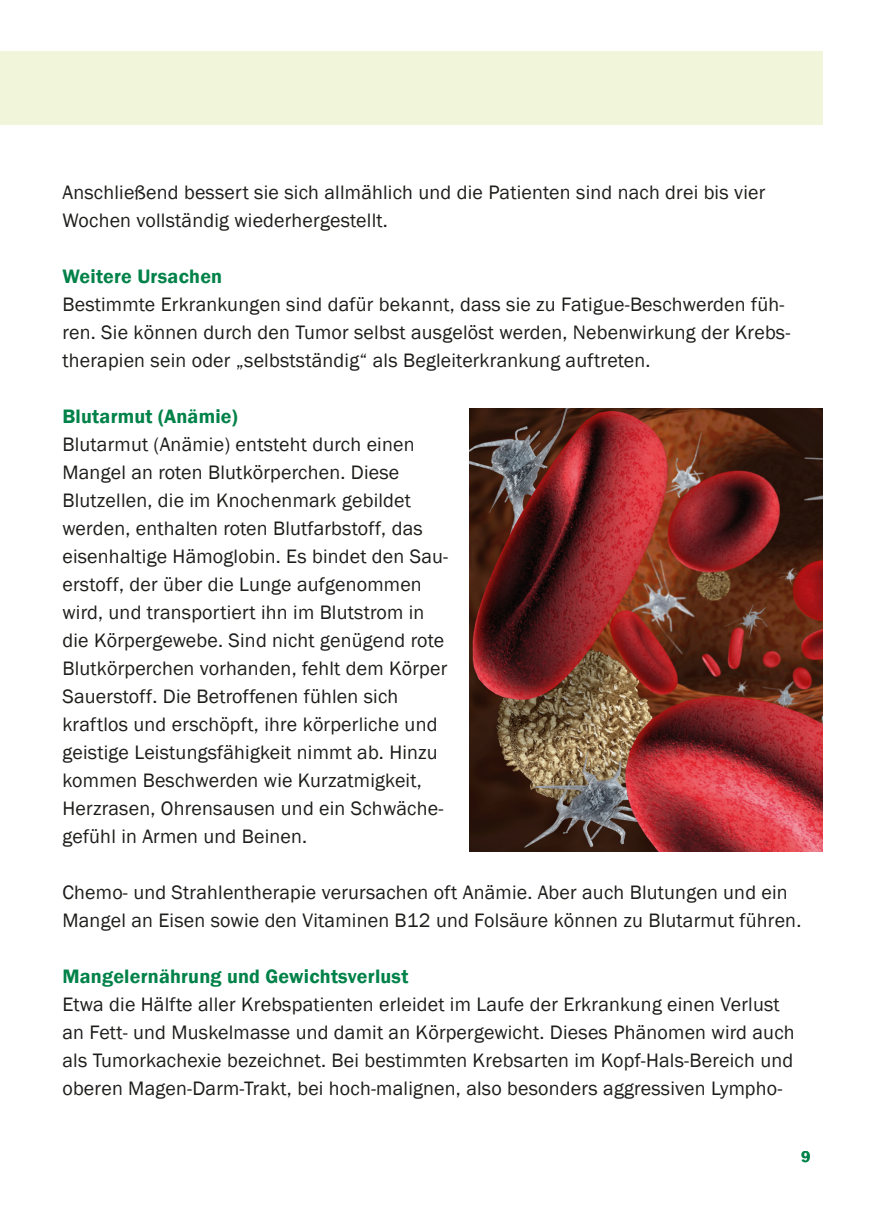
<style>
.page{position:relative;width:874px;height:1225px;background:#fff}
.page>*{position:absolute;margin:0;border:0;box-sizing:border-box;transform-origin:0 0}
.t1{font:20px/28px "Franklin Gothic";letter-spacing:.01em;color:#1d1d1b}
.t2{font:600 20px "Franklin Gothic";letter-spacing:.01em;color:#008249}
.t3{font:600 16px "Franklin Gothic";color:#008249}
</style>
<div class="page">
<div style="left:0;top:51px;width:822px;height:74px;background:#f1f5da"></div>
<img style="left:469px;top:408px;width:353px;height:443px">
<p class="t1" style="left:62px;top:179px;width:704px">Anschließend bessert sie sich allmählich und die Patienten sind nach drei bis vier<br>Wochen vollständig wiederhergestellt.</p>
<p class="t2" style="left:62px;top:264px;width:161px">Weitere Ursachen</p>
<p class="t1" style="left:62px;top:291px;width:729px">Bestimmte Erkrankungen sind dafür bekannt, dass sie zu Fatigue-Beschwerden füh&shy;ren. Sie können durch den Tumor selbst ausgelöst werden, Nebenwirkung der Krebs&shy;therapien sein oder „selbstständig“ als Begleiterkrankung auftreten.</p>
<p class="t2" style="left:62px;top:404px;width:177px">Blutarmut (Anämie)</p>
<p class="t1" style="left:62px;top:431px;width:387px">Blutarmut (Anämie) entsteht durch einen Mangel an roten Blutkörperchen. Diese Blutzellen, die im Knochenmark gebildet werden, enthalten roten Blutfarbstoff, das eisenhaltige Hämoglobin. Es bindet den Sau&shy;erstoff, der über die Lunge aufgenommen wird, und transportiert ihn im Blutstrom in die Körpergewebe. Sind nicht genügend rote Blutkörperchen vorhanden, fehlt dem Körper Sauerstoff. Die Betroffenen fühlen sich kraftlos und erschöpft, ihre körperliche und geistige Leistungsfähigkeit nimmt ab. Hinzu kommen Beschwerden wie Kurzatmigkeit, Herzrasen, Ohrensausen und ein Schwäche&shy;gefühl in Armen und Beinen.</p>
<p class="t1" style="left:62px;top:879px;width:740px">Chemo- und Strahlentherapie verursachen oft Anämie. Aber auch Blutungen und ein<br>Mangel an Eisen sowie den Vitaminen B12 und Folsäure können zu Blutarmut führen.</p>
<p class="t2" style="left:62px;top:964px;width:347px">Mangelernährung und Gewichtsverlust</p>
<p class="t1" style="left:62px;top:991px;width:733px">Etwa die Hälfte aller Krebspatienten erleidet im Laufe der Erkrankung einen Verlust an Fett- und Muskelmasse und damit an Körpergewicht. Dieses Phänomen wird auch als Tumorkachexie bezeichnet. Bei bestimmten Krebsarten im Kopf-Hals-Bereich und oberen Magen-Darm-Trakt, bei hoch-malignen, also besonders aggressiven Lympho-</p>
<p class="t3" style="left:800px;top:1147px;width:11px">9</p>
</div>
